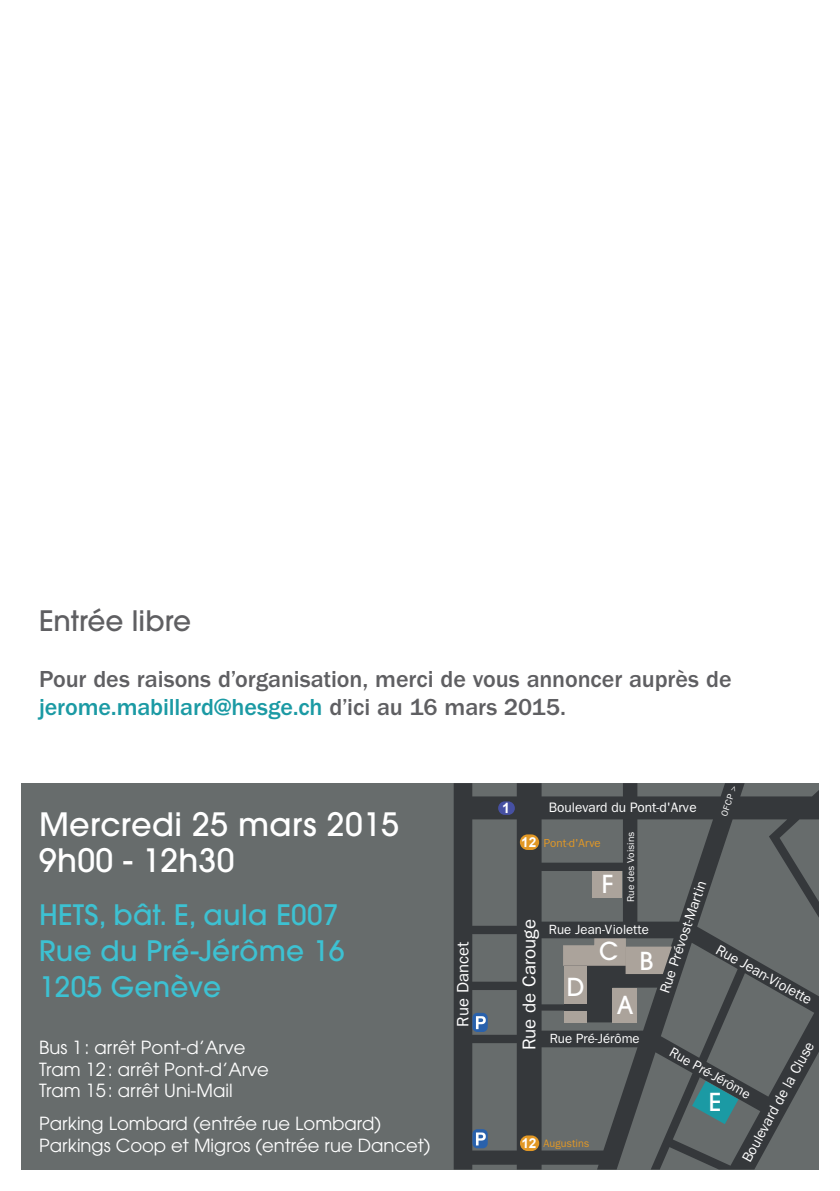
<style>
.page{position:relative;width:840px;height:1191px;background:#fff}
.page>*{position:absolute;margin:0;border:0;box-sizing:border-box;transform-origin:0 0}
.Date___Heure{font:500 32px "ITC Avant Garde Std";letter-spacing:.01em;color:#fff}
.Date___Heure-2{font:500 28px "ITC Avant Garde Std";letter-spacing:.01em;color:#3dc1d2}
.Texte{font:500 28px "ITC Avant Garde Std";color:#5f5f62}
.t1{font:500 24.6px "ITC Avant Garde Std";color:#fff}
.Texte-2{font:500 24px/28.8px "ITC Franklin Gothic Std";letter-spacing:-.005em;color:#5f5f62}
.t2{font:18.6px "ITC Franklin Gothic Std";color:#fff}
.Date___Heure-3{font:18px "ITC Avant Garde Std";color:#fff}
.t3{font:16.6px "ITC Franklin Gothic Std";color:#fff}
.t4{font:14.8px "ITC Franklin Gothic Std";color:#fff;scale:.96 1}
.t5{font:14.6px "ITC Franklin Gothic Std";color:#fff}
.t6{font:14.2px "ITC Franklin Gothic Std";color:#fff}
.t7{font:13.8px "ITC Franklin Gothic Std";color:#fff}
.t8{font:13.8px "ITC Franklin Gothic Std";color:#fff;scale:.96 1}
.t9{font:13.4px "ITC Franklin Gothic Std";color:#fff}
.t10{font:11.6px "ITC Franklin Gothic Std";color:#e29825}
.t11{font:10.8px "ITC Franklin Gothic Std";color:#e29825}
.t12{font:10px "ITC Franklin Gothic Std";color:#fff}
.t13{font:9.2px "ITC Franklin Gothic Std";color:#fff}
.s1{color:#1b9aa4}
.s2{font-size:14px}
.s3{font-size:14.4px}
.s4{font-size:14.2px}
.s5{font-size:13.4px}
</style>
<div class="page">
<div style="left:21px;top:783px;width:797px;height:386px;background:#676c6c"></div>
<svg style="left:453px;top:783px;width:365px;height:386px"></svg>
<div style="left:612px;top:987px;width:25px;height:35px;background:#aba39b"></div>
<div style="left:563px;top:966px;width:23px;height:38px;background:#aba39b"></div>
<div style="left:563px;top:1010px;width:23px;height:12px;background:#aba39b"></div>
<svg style="left:561px;top:937px;width:112px;height:38px"></svg>
<div style="left:592px;top:871px;width:29px;height:26px;background:#aba39b"></div>
<svg style="left:691px;top:1081px;width:47px;height:43px"></svg>
<div style="left:498px;top:801px;width:16px;height:14px;background:#4650a2;border-radius:7px"></div>
<svg style="left:519px;top:834px;width:20px;height:16px"></svg>
<svg style="left:519px;top:1135px;width:20px;height:16px"></svg>
<svg style="left:472px;top:1012px;width:15px;height:20px"></svg>
<svg style="left:475px;top:1016px;width:10px;height:13px"></svg>
<div style="left:472px;top:1129px;width:15px;height:19px;background:#2961ac;border-radius:5px"></div>
<svg style="left:476px;top:1132px;width:9px;height:13px"></svg>
<svg style="left:522px;top:837px;width:13px;height:10px"></svg>
<svg style="left:522px;top:1138px;width:13px;height:10px"></svg>
<p class="Texte" style="left:39px;top:603px;width:154px">Entrée libre</p>
<p class="Texte-2" style="left:39px;top:664px;width:693px">Pour des raisons d’organisation, merci de vous annoncer auprès de <span class="s1">jerome.mabillard@hesge.ch</span> d’ici au 16 mars 2015.</p>
<p class="Date___Heure" style="left:39px;top:804px;width:361px">Mercredi 25 mars 2015</p>
<p class="Date___Heure" style="left:39px;top:840px;width:197px">9h00 - 12h30</p>
<p class="Date___Heure-2" style="left:39px;top:897px;width:301px">HETS, bât. E, aula E007</p>
<p class="Date___Heure-2" style="left:39px;top:933px;width:307px">Rue du Pré-Jérôme 16</p>
<p class="Date___Heure-2" style="left:39px;top:969px;width:183px">1205 Genève</p>
<p class="Date___Heure-3" style="left:39px;top:1036px;width:208px">Bus 1: arrêt Pont-d’Arve</p>
<p class="Date___Heure-3" style="left:39px;top:1058px;width:231px">Tram 12: arrêt Pont-d’Arve</p>
<p class="Date___Heure-3" style="left:39px;top:1079px;width:195px">Tram 15: arrêt Uni-Mail</p>
<p class="Date___Heure-3" style="left:39px;top:1112px;width:343px">Parking Lombard (entrée rue Lombard)</p>
<p class="Date___Heure-3" style="left:39px;top:1134px;width:393px">Parkings Coop et Migros (entrée rue Dancet)</p>
<p class="t3" style="left:453px;top:1026px;width:86px;rotate:-90deg">Rue Dancet</p>
<p class="t7" style="left:548px;top:799px;width:149px">Boulevard du Pont-d'Arve</p>
<p class="t13" style="left:718px;top:814px;width:34px;rotate:-71deg">OFCP &gt;</p>
<p class="t12" style="left:624px;top:901px;width:72px;rotate:-90deg">Rue des Voisins</p>
<p class="t10" style="left:543px;top:836px;width:58px">Pont-d'Arve</p>
<h3 class="t1" style="left:601px;top:868px;width:13px">F</h3>
<p class="t6" style="left:655px;top:989px;width:119px;rotate:-71deg"><span class="s2">Rue</span> P<span class="s2">r</span>év<span class="s2">os</span>t-M<span class="s2">ar</span>tin</p>
<p class="t2" style="left:518px;top:1050px;width:133px;rotate:-90deg">Rue de Carouge</p>
<p class="t9" style="left:548px;top:921px;width:101px">Rue Jean-Violette</p>
<h3 class="t1" style="left:599px;top:935px;width:21px">C</h3>
<p class="t5" style="left:720px;top:941px;width:109px;rotate:29deg">Rue Jean-<span class="s3">Violette</span></p>
<h3 class="t1" style="left:639px;top:944px;width:16px">B</h3>
<h3 class="t1" style="left:566px;top:971px;width:19px">D</h3>
<h3 class="t1" style="left:616px;top:989px;width:18px">A</h3>
<p class="t9" style="left:549px;top:1030px;width:91px">Rue Pré-Jérôme</p>
<p class="t4" style="left:737px;top:1156px;width:142px;rotate:-61deg"><span class="s4">Boul</span>evard de la Cluse</p>
<p class="t8" style="left:674px;top:1044px;width:95px;rotate:29deg">Rue Pré-Jérôm<span class="s5">e</span></p>
<h3 class="t1" style="left:708px;top:1086px;width:14px">E</h3>
<p class="t11" style="left:543px;top:1137px;width:47px">Augustins</p>
</div>
